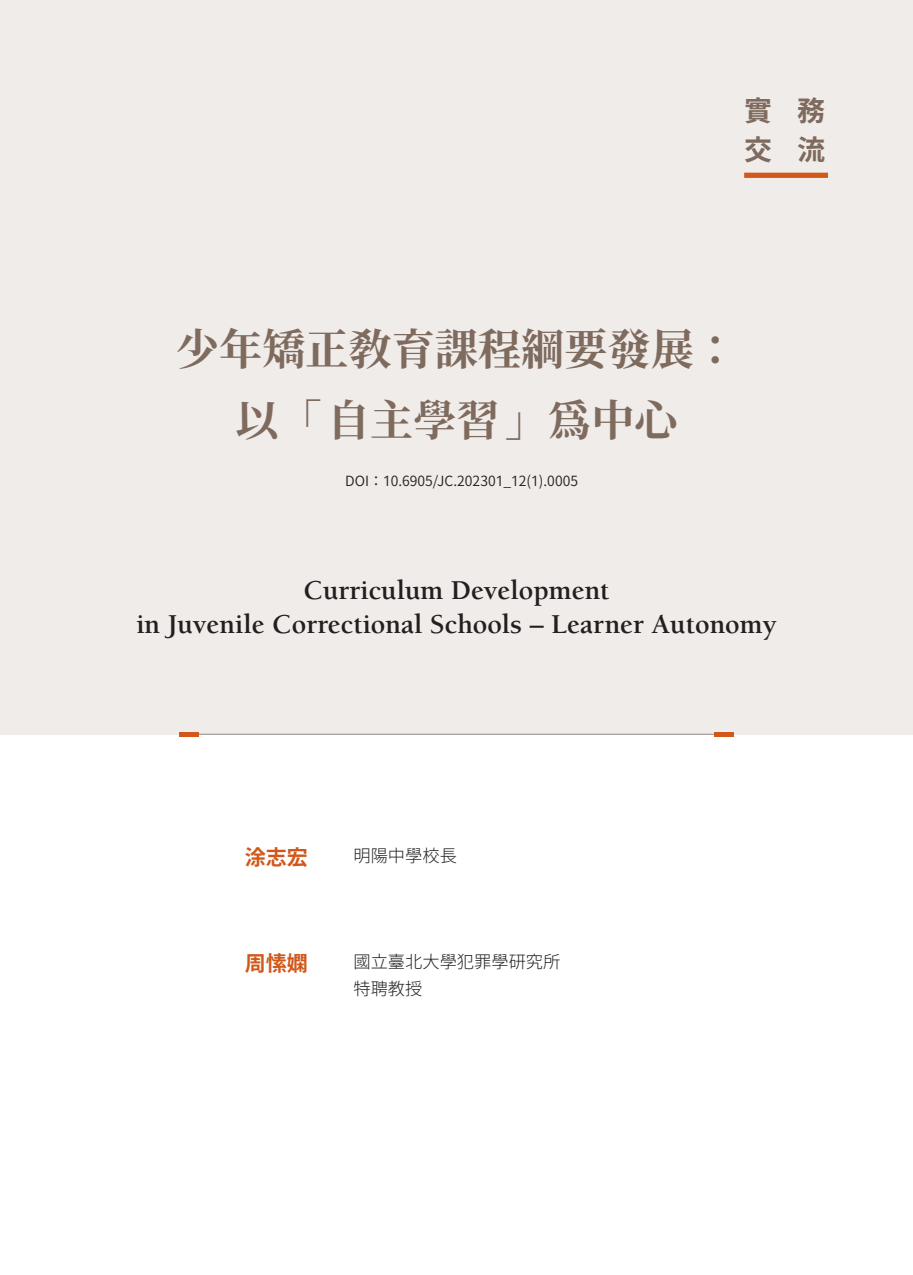
<style>
.page{position:relative;width:913px;height:1275px;background:#fff}
.page>*{position:absolute;margin:0;border:0;box-sizing:border-box;transform-origin:0 0}
.t1{font:43.05px/71px "Gen Yo Min TW Bold TTF";color:#7f6a5e;text-align:center}
.t2{font:700 28px/33.6px "Berkeley Std";color:#231f20;text-align:center}
.t3{font:28px/38.5px "Gen Yo Gothic TW B";color:#7f6a5e}
.t4{font:21px "Gen Yo Gothic TW B";color:#d1581a}
.t5{font:17.32px/26.8px "Gen Yo Gothic TW L";color:#231f20}
.t6{font:14px "Gen Yo Gothic TW N";color:#231f20}
</style>
<div class="page">
<div style="left:0;top:0;width:913px;height:734px;background:#f0ecea"></div>
<hr style="left:189px;top:734px;width:544px;height:1px;background:#69696c">
<hr style="left:713px;top:732px;width:20px;height:4px;background:#d1581a">
<hr style="left:179px;top:732px;width:20px;height:4px;background:#d1581a">
<div style="left:744px;top:173px;width:84px;height:5px;background:#d1581a"></div>
<p class="t3" style="left:744px;top:92px;width:83px">實 務交 流</p>
<h1 class="t1" style="left:176px;top:315px;width:562px">少年矯正教育課程綱要發展：以「自主學習」為中心</h1>
<p class="t6" style="left:345px;top:473px;width:234px">DOI：10.6905/JC.202301_12(1).0005</p>
<p class="t2" style="left:136px;top:574px;width:642px">Curriculum Development<br>in Juvenile Correctional Schools – Learner Autonomy</p>
<p class="t4" style="left:245px;top:846px;width:65px">涂志宏</p>
<p class="t4" style="left:245px;top:951px;width:65px">周愫嫻</p>
<p class="t5" style="left:353px;top:842px;width:105px">明陽中學校長</p>
<p class="t5" style="left:353px;top:948px;width:208px">國立臺北大學犯罪學研究所特聘教授</p>
</div>
